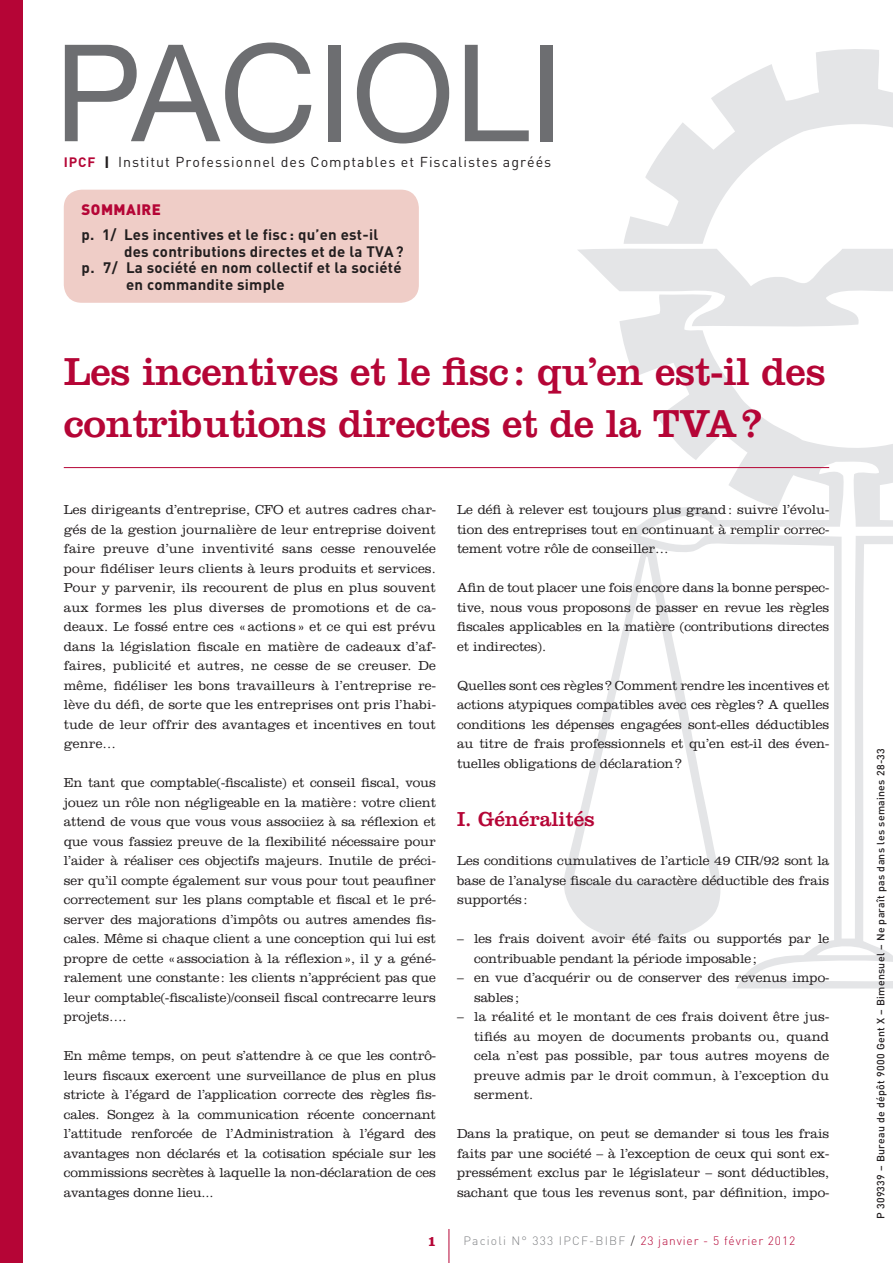
<style>
.page{position:relative;width:893px;height:1263px;background:#fff}
.page>*{position:absolute;margin:0;border:0;box-sizing:border-box;transform-origin:0 0}
.t1{font:40.5px/52.5px "Clarendon LT Std";letter-spacing:-.01em;color:#b50536}
.t2{font:21px "Clarendon LT Std";color:#b50536}
.t3{font:700 15px "DIN";letter-spacing:.015em;color:#231f20}
.t4{font:900 15px "DIN";letter-spacing:.03em;color:#b50536}
.t5{font:700 14.85px "Clarendon LT Std";color:#b50536}
.t6{font:14.25px "DIN";letter-spacing:.07em;color:#231f20}
.t7{font:300 13.5px/19.5px "Clarendon LT Std";letter-spacing:-.005em;color:#231f20;text-align:justify}
.t8{font:300 12px "DIN";letter-spacing:.07em;color:#b50536}
.t9{font:500 10.5px "DIN";letter-spacing:.03em;color:#231f20}
.s1{font-weight:700;font-size:13.5px;color:#b50536}
.s2{font-weight:900;font-size:13.5px}
.s3{color:#808285}
.s4{color:#231f20}
</style>
<div class="page">
<svg style="left:563px;top:49px;width:330px;height:939px"></svg>
<hr style="left:449px;top:1229px;width:1px;height:34px;background:#b50536">
<div style="left:0;top:0;width:23px;height:1263px;background:#b50536"></div>
<hr style="left:64px;top:467px;width:765px;height:1px;background:#b50536">
<div style="left:64px;top:190px;width:355px;height:113px;background:#efcdc7;border-radius:18px"></div>
<svg style="left:65px;top:43px;width:246px;height:100px"></svg>
<div style="left:328px;top:45px;width:13px;height:96px;background:#6d6e71"></div>
<svg style="left:357px;top:43px;width:92px;height:100px"></svg>
<svg style="left:465px;top:45px;width:64px;height:96px"></svg>
<div style="left:540px;top:45px;width:13px;height:96px;background:#6d6e71"></div>
<p class="t6" style="left:64px;top:157px;width:489px"><span class="s1">IPCF</span> <span class="s2">|</span> Institut Professionnel des Comptables et Fiscalistes agréés</p>
<p class="t4" style="left:82px;top:205px;width:81px">SOMMAIRE</p>
<p class="t3" style="left:82px;top:226px;width:298px">p. 1/ Les incentives et le fisc : qu’en est-il</p>
<p class="t3" style="left:124px;top:243px;width:281px">des contributions directes et de la TVA ?</p>
<p class="t3" style="left:82px;top:259px;width:321px">p. 7/ La société en nom collectif et la société</p>
<p class="t3" style="left:126px;top:276px;width:160px">en commandite simple</p>
<h1 class="t1" style="left:64px;top:349px;width:763px">Les incentives et le fisc : qu’en est-il des contributions directes et de la TVA ?</h1>
<p class="t7" style="left:64px;top:501px;width:374px">Les dirigeants d’entreprise, CFO et autres cadres char&shy;gés de la gestion journalière de leur entreprise doivent faire preuve d’une inventivité sans cesse renouvelée pour fidéliser leurs clients à leurs produits et services.<br>Pour y parvenir, ils recourent de plus en plus souvent aux formes les plus diverses de promotions et de ca&shy;deaux. Le fossé entre ces « actions » et ce qui est prévu dans la législation fiscale en matière de cadeaux d’af&shy;faires, publicité et autres, ne cesse de se creuser. De même, fidéliser les bons travailleurs à l’entreprise re&shy;lève du défi, de sorte que les entreprises ont pris l’habi&shy;tude de leur offrir des avantages et incentives en tout genre…</p>
<p class="t7" style="left:64px;top:774px;width:374px">En tant que comptable(-fiscaliste) et conseil fiscal, vous jouez un rôle non négligeable en la matière : votre client attend de vous que vous vous associiez à sa réflexion et que vous fassiez preuve de la flexibilité nécessaire pour l’aider à réaliser ces objectifs majeurs. Inutile de préci&shy;ser qu’il compte également sur vous pour tout peaufiner correctement sur les plans comptable et fiscal et le pré&shy;server des majorations d’impôts ou autres amendes fis&shy;cales. Même si chaque client a une conception qui lui est propre de cette « association à la réflexion », il y a géné&shy;ralement une constante : les clients n’apprécient pas que leur comptable(-fiscaliste)/conseil fiscal contrecarre leurs projets….</p>
<p class="t7" style="left:64px;top:1047px;width:374px">En même temps, on peut s’attendre à ce que les contrô&shy;leurs fiscaux exercent une surveillance de plus en plus stricte à l’égard de l’application correcte des règles fis&shy;cales. Songez à la communication récente concernant l’attitude renforcée de l’Administration à l’égard des avantages non déclarés et la cotisation spéciale sur les commissions secrètes à laquelle la non-déclaration de ces avantages donne lieu...</p>
<p class="t7" style="left:457px;top:501px;width:374px">Le défi à relever est toujours plus grand : suivre l’évolu&shy;tion des entreprises tout en continuant à remplir correc&shy;tement votre rôle de conseiller…</p>
<p class="t7" style="left:457px;top:579px;width:374px">Afin de tout placer une fois encore dans la bonne perspec&shy;tive, nous vous proposons de passer en revue les règles fiscales applicables en la matière (contributions directes et indirectes).</p>
<p class="t7" style="left:457px;top:677px;width:374px">Quelles sont ces règles ? Comment rendre les incentives et actions atypiques compatibles avec ces règles ? A quelles conditions les dépenses engagées sont-elles déductibles au titre de frais professionnels et qu’en est-il des éven&shy;tuelles obligations de déclaration ?</p>
<h2 class="t2" style="left:457px;top:812px;width:139px">I. Généralités</h2>
<p class="t7" style="left:457px;top:852px;width:374px">Les conditions cumulatives de l’article 49 CIR/92 sont la base de l’analyse fiscale du caractère déductible des frais supportés :</p>
<p class="t7" style="left:474px;top:930px;width:357px;text-indent:-17px">– les frais doivent avoir été faits ou supportés par le contribuable pendant la période imposable ;</p>
<p class="t7" style="left:474px;top:969px;width:357px;text-indent:-17px">– en vue d’acquérir ou de conserver des revenus impo&shy;sables ;</p>
<p class="t7" style="left:474px;top:1008px;width:357px;text-indent:-17px">– la réalité et le montant de ces frais doivent être jus&shy;tifiés au moyen de documents probants ou, quand cela n’est pas possible, par tous autres moyens de preuve admis par le droit commun, à l’exception du serment.</p>
<p class="t7" style="left:457px;top:1125px;width:374px">Dans la pratique, on peut se demander si tous les frais faits par une société – à l’exception de ceux qui sont ex&shy;pressément exclus par le législateur – sont déductibles, sachant que tous les revenus sont, par définition, impo-</p>
<p class="t5" style="left:427px;top:1232px;width:11px">1</p>
<p class="t8" style="left:463px;top:1233px;width:333px"><span class="s3">Pacioli N° 333 IPCF-BIBF</span> <span class="s4">/</span> 23 janvier - 5 février 2012</p>
<p class="t9" style="left:875px;top:1219px;width:472px;rotate:-90deg">P 309339 – Bureau de dépôt 9000 Gent X – Bimensuel – Ne paraît pas dans les semaines 28-33</p>
</div>
